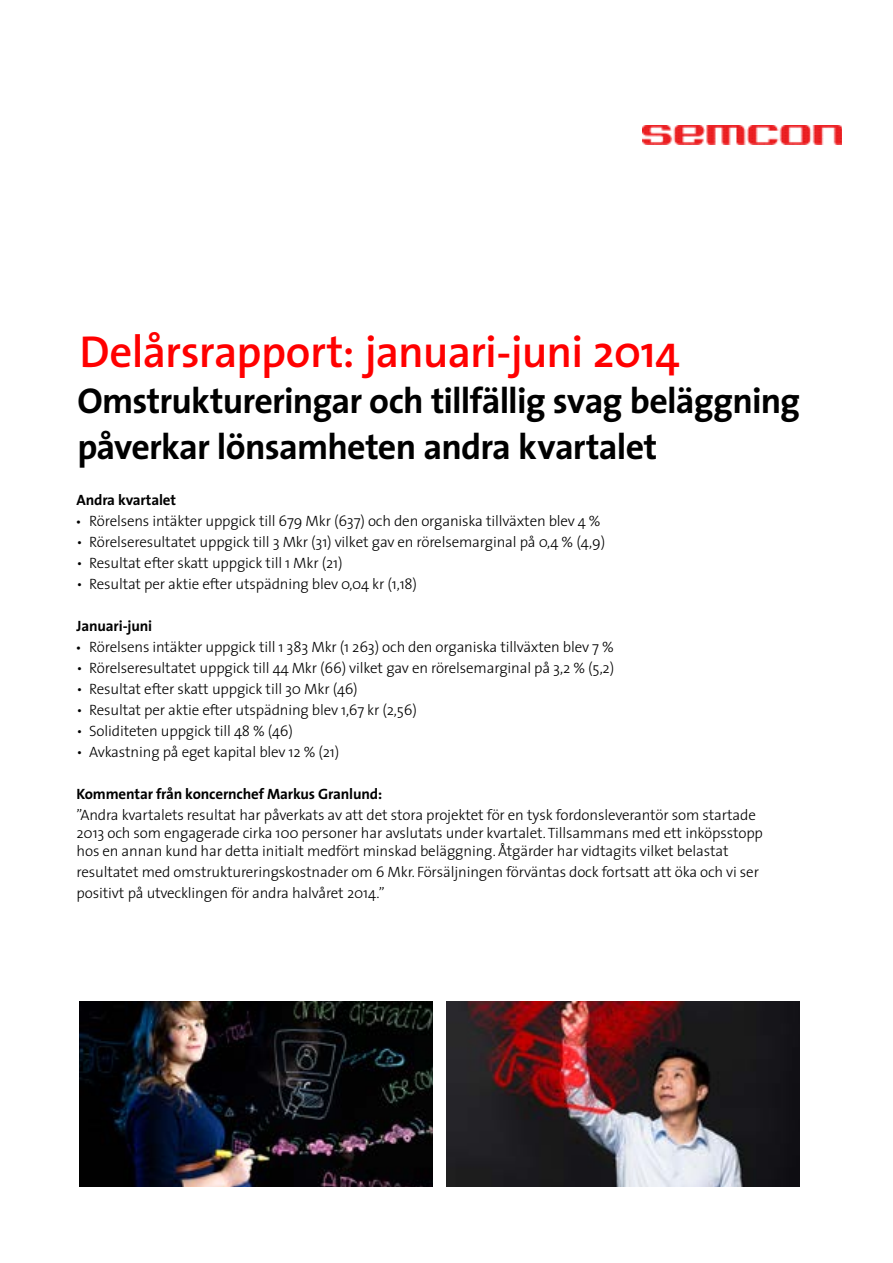
<style>
.page{position:relative;width:893px;height:1263px;background:#fff}
.page>*{position:absolute;margin:0;border:0;box-sizing:border-box;transform-origin:0 0}
.t1{font:600 45px "Semcon";letter-spacing:-.02em;color:#f00}
.t2{font:700 36px/46.5px "Semcon";letter-spacing:-.025em;color:#000}
.t3{font:300 15px/18px "Semcon";letter-spacing:-.01em;color:#000}
.t4{font:700 15px "Semcon";letter-spacing:-.01em;color:#000}
.s1{font-family:"Myriad Pro";font-weight:400}
</style>
<div class="page">
<img style="left:642px;top:125px;width:200px;height:20px">
<img style="left:80px;top:1001px;width:352px;height:185px">
<img style="left:446px;top:1001px;width:353px;height:185px">
<h1 class="t1" style="left:80px;top:314px;width:602px">Delårsrapport: januari-juni 2014</h1>
<h2 class="t2" style="left:77px;top:376px;width:724px">Omstruktureringar och tillfällig svag beläggning påverkar lönsamheten andra kvartalet</h2>
<p class="t4" style="left:77px;top:488px;width:101px">Andra kvartalet</p>
<p class="t3" style="left:77px;top:512px;width:526px"><span class="s1">•</span> Rörelsens intäkter uppgick till 679 Mkr (637) och den organiska tillväxten blev 4 %</p>
<p class="t3" style="left:77px;top:533px;width:530px">• Rörelseresultatet uppgick till 3 Mkr (31) vilket gav en rörelsemarginal på 0,4 % (4,9)</p>
<p class="t3" style="left:77px;top:554px;width:267px">• Resultat efter skatt uppgick till 1 Mkr (21)</p>
<p class="t3" style="left:77px;top:575px;width:342px">• Resultat per aktie efter utspädning blev 0,04 kr (1,18)</p>
<p class="t4" style="left:77px;top:614px;width:77px">Januari-juni</p>
<p class="t3" style="left:77px;top:638px;width:539px"><span class="s1">•</span> Rörelsens intäkter uppgick till 1 383 Mkr (1 263) och den organiska tillväxten blev 7 %</p>
<p class="t3" style="left:77px;top:659px;width:539px">• Rörelseresultatet uppgick till 44 Mkr (66) vilket gav en rörelsemarginal på 3,2 % (5,2)</p>
<p class="t3" style="left:77px;top:680px;width:283px">• Resultat efter skatt uppgick till 30 Mkr (46)</p>
<p class="t3" style="left:77px;top:701px;width:342px">• Resultat per aktie efter utspädning blev 1,67 kr (2,56)</p>
<p class="t3" style="left:77px;top:722px;width:218px">• Soliditeten uppgick till 48 % (46)</p>
<p class="t3" style="left:77px;top:743px;width:264px">• Avkastning på eget kapital blev 12 % (21)</p>
<p class="t4" style="left:77px;top:782px;width:307px">Kommentar från koncernchef Markus Granlund:</p>
<p class="t3" style="left:77px;top:806px;width:688px">”Andra kvartalets resultat har påverkats av att det stora projektet för en tysk fordonsleverantör som startade<br>2013 och som engagerade cirka 100 personer har avslutats under kvartalet.Tillsammans med ett inköpsstopp hos en annan kund har detta initialt medfört minskad beläggning. Åtgärder har vidtagits vilket belastat</p>
<p class="t3" style="left:77px;top:861px;width:684px;line-height:21px">resultatet med omstruktureringskostnader om 6 Mkr. Försäljningen förväntas dock fortsatt att öka och vi ser positivt på utvecklingen för andra halvåret 2014.”</p>
</div>
